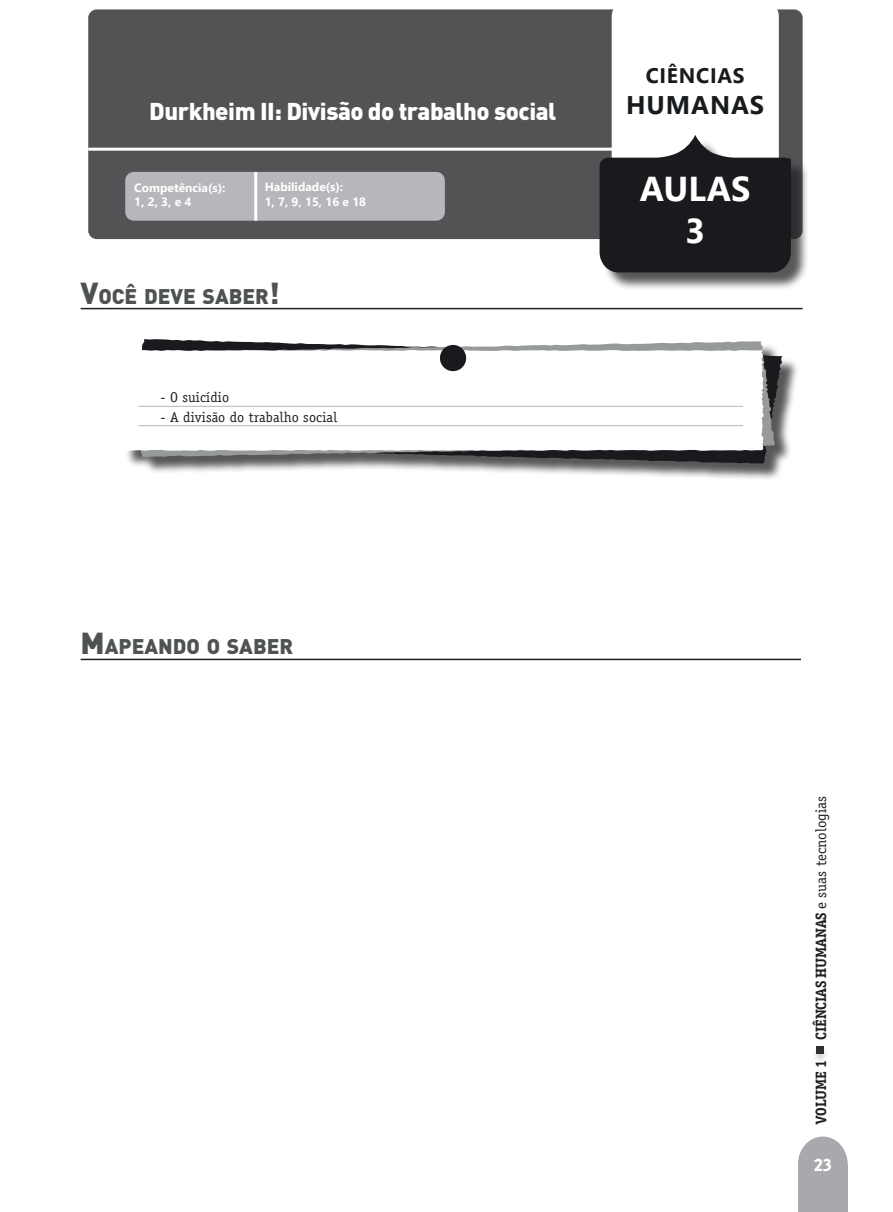
<style>
.page{position:relative;width:893px;height:1212px;background:#fff}
.page>*{position:absolute;margin:0;border:0;box-sizing:border-box;transform-origin:0 0}
.t1{font:700 34.5px "Segoe UI";color:#fff}
.t2{font:700 25.5px "Segoe UI";letter-spacing:.035em;color:#181b1e}
._2021_04_PARAGRAFO{font:900 24px "DINOT";letter-spacing:-.02em;color:#fff}
._17_EO_título{font:900 21px "DINOT";color:#4f5252}
.t3{font:700 21px "Segoe UI";letter-spacing:.035em;color:#181b1e}
.t4{font:18px "Secular One";color:#fff}
.t5{font:15px "Officina Serif Std";color:#231f20}
.t6{font:700 15px "Officina Ser ITC";color:#231f20}
.t7{font:14.25px "Officina Serif Std";letter-spacing:.01em;color:#231f20}
.t8{font:700 12px "Segoe UI";color:#fff}
.s1{font-size:30px}
.s2{font-family:"Officina Ser ITC";font-weight:700}
</style>
<div class="page">
<div style="left:88px;top:9px;width:715px;height:230px;background:#535356;border-radius:9px"></div>
<div style="left:798px;top:1136px;width:50px;height:56px;background:#a8a9ad;border-radius:50%"></div>
<div style="left:798px;top:1165px;width:50px;height:47px;background:#a8a9ad"></div>
<hr style="left:88px;top:148px;width:550px;height:3px;background:#fff">
<div style="left:811px;top:1046px;width:18px;height:17px;background:#231f20;opacity:.21"></div>
<div style="left:816px;top:1046px;width:8px;height:7px;background:#2c3033"></div>
<div style="left:612px;top:0;width:167px;height:261px;background:#fff;border-radius:17px"></div>
<div style="left:602px;top:139px;width:208px;height:152px;background:#231f20;opacity:.75"></div>
<svg style="left:600px;top:135px;width:191px;height:137px;background:#37393b"></svg>
<div style="left:125px;top:172px;width:320px;height:49px;background:#b6b7bb;border-radius:9px"></div>
<hr style="left:254px;top:172px;width:3px;height:49px;background:#fff">
<hr style="left:81px;top:308px;width:722px;height:1px;background:#231f20">
<hr style="left:81px;top:659px;width:720px;height:1px;background:#231f20">
<div style="left:124px;top:341px;width:675px;height:140px;background:#231f20;opacity:.75"></div>
<svg style="left:125px;top:339px;width:657px;height:124px"></svg>
<svg style="left:128px;top:341px;width:647px;height:116px"></svg>
<svg style="left:124px;top:350px;width:640px;height:101px"></svg>
<div style="left:440px;top:345px;width:26px;height:26px;background:#181a1d;border-radius:50%"></div>
<hr style="left:138px;top:406px;width:605px;height:1px;background:#b6b7bb">
<hr style="left:138px;top:425px;width:605px;height:1px;background:#b6b7bb">
<p class="_2021_04_PARAGRAFO" style="left:149px;top:95px;width:409px">Durkheim II: Divisão do trabalho social</p>
<p class="t8" style="left:134px;top:176px;width:93px">Competência(s):</p>
<p class="t8" style="left:134px;top:191px;width:59px">1, 2, 3, e 4</p>
<p class="t8" style="left:265px;top:176px;width:80px">Habilidade(s):</p>
<p class="t8" style="left:265px;top:190px;width:103px">1, 7, 9, 15, 16 e 18</p>
<p class="_17_EO_título" style="left:81px;top:282px;width:201px"><span class="s1">V</span>OCÊ DEVE SABER<span class="s1">!</span></p>
<p class="t7" style="left:161px;top:389px;width:70px">- O suicídio</p>
<p class="t7" style="left:161px;top:408px;width:178px">- A divisão do trabalho social</p>
<p class="t3" style="left:646px;top:56px;width:100px">CIÊNCIAS</p>
<p class="t2" style="left:626px;top:81px;width:140px">HUMANAS</p>
<p class="t1" style="left:640px;top:156px;width:112px">AULAS</p>
<p class="t1" style="left:685px;top:198px;width:21px">3</p>
<p class="_17_EO_título" style="left:81px;top:632px;width:214px"><span class="s1">M</span>APEANDO O SABER</p>
<p class="t5" style="left:812px;top:1040px;width:245px;rotate:-90deg"><span class="s2">CIÊNCIAS HUMANAS</span> e suas tecnologias</p>
<p class="t6" style="left:812px;top:1124px;width:66px;rotate:-90deg">VOLUME 1</p>
<h3 class="t4" style="left:814px;top:1152px;width:20px">23</h3>
</div>
